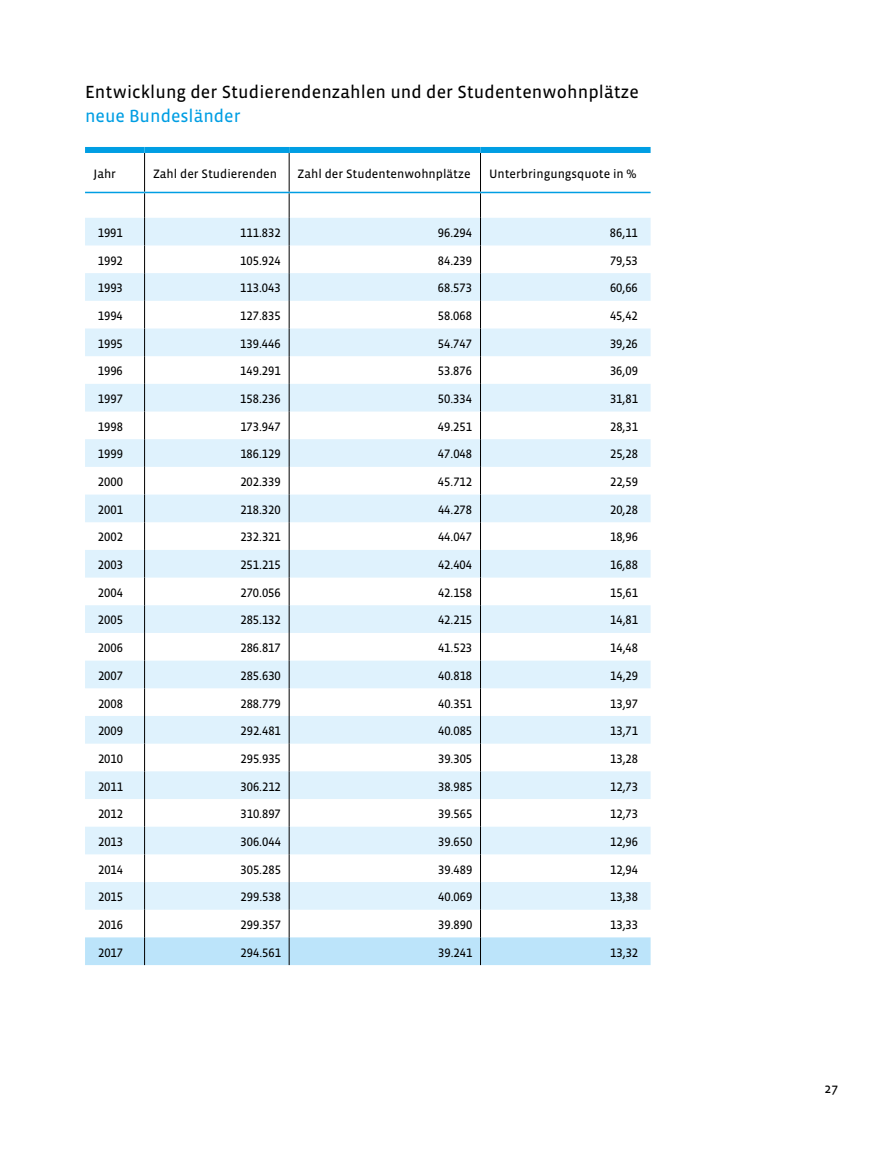
<style>
.page{position:relative;width:893px;height:1149px;background:#fff}
.page>*{position:absolute;margin:0;border:0;box-sizing:border-box;transform-origin:0 0}
.t1{font:18px "Vista Sans OT";letter-spacing:.005em;color:#000}
.t2{font:18px "Vista Sans OT";color:#009ee3}
.t3{font:13.5px "Vista Sans OT";color:#000}
.t4{font:12.6px "Vista Sans OT";color:#000}
.t5{font:12.45px "Vista Sans OT";color:#000}
</style>
<div class="page">
<hr style="left:144px;top:153px;width:1px;height:39px;background:#000">
<hr style="left:289px;top:153px;width:1px;height:39px;background:#000">
<hr style="left:480px;top:153px;width:1px;height:39px;background:#000">
<svg style="left:85px;top:193px;width:566px;height:771px"></svg>
<hr style="left:85px;top:192px;width:60px;height:1px;background:#009ee3">
<hr style="left:145px;top:192px;width:144px;height:1px;background:#009ee3">
<hr style="left:289px;top:192px;width:191px;height:1px;background:#009ee3">
<hr style="left:480px;top:192px;width:171px;height:1px;background:#009ee3">
<div style="left:85px;top:147px;width:60px;height:6px;background:#009ee3"></div>
<div style="left:145px;top:147px;width:144px;height:6px;background:#009ee3"></div>
<div style="left:289px;top:147px;width:191px;height:6px;background:#009ee3"></div>
<div style="left:480px;top:147px;width:171px;height:6px;background:#009ee3"></div>
<h1 class="t1" style="left:85px;top:83px;width:555px">Entwicklung der Studierendenzahlen und der Studentenwohnplätze</h1>
<h1 class="t2" style="left:85px;top:107px;width:157px">neue Bundesländer</h1>
<p class="t5" style="left:94px;top:167px;width:24px">Jahr</p>
<p class="t5" style="left:153px;top:167px;width:125px">Zahl der Studierenden</p>
<p class="t5" style="left:298px;top:167px;width:174px">Zahl der Studentenwohnplätze</p>
<p class="t5" style="left:489px;top:167px;width:149px">Unterbringungsquote in %</p>
<p class="t4" style="left:98px;top:226px;width:27px">1991</p>
<p class="t4" style="left:240px;top:226px;width:42px">111.832</p>
<p class="t4" style="left:438px;top:226px;width:36px">96.294</p>
<p class="t4" style="left:610px;top:226px;width:29px">86,11</p>
<p class="t4" style="left:98px;top:254px;width:27px">1992</p>
<p class="t4" style="left:240px;top:254px;width:42px">105.924</p>
<p class="t4" style="left:438px;top:254px;width:36px">84.239</p>
<p class="t4" style="left:610px;top:254px;width:29px">79,53</p>
<p class="t4" style="left:98px;top:281px;width:27px">1993</p>
<p class="t4" style="left:240px;top:281px;width:42px">113.043</p>
<p class="t4" style="left:438px;top:281px;width:36px">68.573</p>
<p class="t4" style="left:610px;top:281px;width:29px">60,66</p>
<p class="t4" style="left:98px;top:309px;width:27px">1994</p>
<p class="t4" style="left:240px;top:309px;width:42px">127.835</p>
<p class="t4" style="left:438px;top:309px;width:36px">58.068</p>
<p class="t4" style="left:610px;top:309px;width:29px">45,42</p>
<p class="t4" style="left:98px;top:337px;width:27px">1995</p>
<p class="t4" style="left:240px;top:337px;width:42px">139.446</p>
<p class="t4" style="left:438px;top:337px;width:36px">54.747</p>
<p class="t4" style="left:610px;top:337px;width:29px">39,26</p>
<p class="t4" style="left:98px;top:364px;width:27px">1996</p>
<p class="t4" style="left:240px;top:364px;width:42px">149.291</p>
<p class="t4" style="left:438px;top:364px;width:36px">53.876</p>
<p class="t4" style="left:610px;top:364px;width:29px">36,09</p>
<p class="t4" style="left:98px;top:392px;width:27px">1997</p>
<p class="t4" style="left:240px;top:392px;width:42px">158.236</p>
<p class="t4" style="left:438px;top:392px;width:36px">50.334</p>
<p class="t4" style="left:610px;top:392px;width:29px">31,81</p>
<p class="t4" style="left:98px;top:420px;width:27px">1998</p>
<p class="t4" style="left:240px;top:420px;width:42px">173.947</p>
<p class="t4" style="left:438px;top:420px;width:36px">49.251</p>
<p class="t4" style="left:610px;top:420px;width:29px">28,31</p>
<p class="t4" style="left:98px;top:447px;width:27px">1999</p>
<p class="t4" style="left:240px;top:447px;width:42px">186.129</p>
<p class="t4" style="left:438px;top:447px;width:36px">47.048</p>
<p class="t4" style="left:610px;top:447px;width:29px">25,28</p>
<p class="t4" style="left:98px;top:475px;width:27px">2000</p>
<p class="t4" style="left:240px;top:475px;width:42px">202.339</p>
<p class="t4" style="left:438px;top:475px;width:36px">45.712</p>
<p class="t4" style="left:610px;top:475px;width:29px">22,59</p>
<p class="t4" style="left:98px;top:503px;width:27px">2001</p>
<p class="t4" style="left:240px;top:503px;width:42px">218.320</p>
<p class="t4" style="left:438px;top:503px;width:36px">44.278</p>
<p class="t4" style="left:610px;top:503px;width:29px">20,28</p>
<p class="t4" style="left:98px;top:530px;width:27px">2002</p>
<p class="t4" style="left:240px;top:530px;width:42px">232.321</p>
<p class="t4" style="left:438px;top:530px;width:36px">44.047</p>
<p class="t4" style="left:610px;top:530px;width:29px">18,96</p>
<p class="t4" style="left:98px;top:558px;width:27px">2003</p>
<p class="t4" style="left:240px;top:558px;width:42px">251.215</p>
<p class="t4" style="left:438px;top:558px;width:36px">42.404</p>
<p class="t4" style="left:610px;top:558px;width:29px">16,88</p>
<p class="t4" style="left:98px;top:586px;width:27px">2004</p>
<p class="t4" style="left:240px;top:586px;width:42px">270.056</p>
<p class="t4" style="left:438px;top:586px;width:36px">42.158</p>
<p class="t4" style="left:610px;top:586px;width:29px">15,61</p>
<p class="t4" style="left:98px;top:613px;width:27px">2005</p>
<p class="t4" style="left:240px;top:613px;width:42px">285.132</p>
<p class="t4" style="left:438px;top:613px;width:36px">42.215</p>
<p class="t4" style="left:610px;top:613px;width:29px">14,81</p>
<p class="t4" style="left:98px;top:641px;width:27px">2006</p>
<p class="t4" style="left:240px;top:641px;width:42px">286.817</p>
<p class="t4" style="left:438px;top:641px;width:36px">41.523</p>
<p class="t4" style="left:610px;top:641px;width:29px">14,48</p>
<p class="t4" style="left:98px;top:669px;width:27px">2007</p>
<p class="t4" style="left:240px;top:669px;width:42px">285.630</p>
<p class="t4" style="left:438px;top:669px;width:36px">40.818</p>
<p class="t4" style="left:610px;top:669px;width:29px">14,29</p>
<p class="t4" style="left:98px;top:696px;width:27px">2008</p>
<p class="t4" style="left:240px;top:696px;width:42px">288.779</p>
<p class="t4" style="left:438px;top:696px;width:36px">40.351</p>
<p class="t4" style="left:610px;top:696px;width:29px">13,97</p>
<p class="t4" style="left:98px;top:724px;width:27px">2009</p>
<p class="t4" style="left:240px;top:724px;width:42px">292.481</p>
<p class="t4" style="left:438px;top:724px;width:36px">40.085</p>
<p class="t4" style="left:610px;top:724px;width:29px">13,71</p>
<p class="t4" style="left:98px;top:752px;width:27px">2010</p>
<p class="t4" style="left:240px;top:752px;width:42px">295.935</p>
<p class="t4" style="left:438px;top:752px;width:36px">39.305</p>
<p class="t4" style="left:610px;top:752px;width:29px">13,28</p>
<p class="t4" style="left:98px;top:779px;width:27px">2011</p>
<p class="t4" style="left:240px;top:779px;width:42px">306.212</p>
<p class="t4" style="left:438px;top:779px;width:36px">38.985</p>
<p class="t4" style="left:610px;top:779px;width:29px">12,73</p>
<p class="t4" style="left:98px;top:807px;width:27px">2012</p>
<p class="t4" style="left:240px;top:807px;width:42px">310.897</p>
<p class="t4" style="left:438px;top:807px;width:36px">39.565</p>
<p class="t4" style="left:610px;top:807px;width:29px">12,73</p>
<p class="t4" style="left:98px;top:834px;width:27px">2013</p>
<p class="t4" style="left:241px;top:834px;width:42px">306.044</p>
<p class="t4" style="left:438px;top:834px;width:36px">39.650</p>
<p class="t4" style="left:610px;top:834px;width:29px">12,96</p>
<p class="t4" style="left:98px;top:862px;width:27px">2014</p>
<p class="t4" style="left:241px;top:862px;width:42px">305.285</p>
<p class="t4" style="left:438px;top:862px;width:36px">39.489</p>
<p class="t4" style="left:610px;top:862px;width:29px">12,94</p>
<p class="t4" style="left:98px;top:890px;width:27px">2015</p>
<p class="t4" style="left:241px;top:890px;width:42px">299.538</p>
<p class="t4" style="left:438px;top:890px;width:36px">40.069</p>
<p class="t4" style="left:610px;top:890px;width:29px">13,38</p>
<p class="t4" style="left:98px;top:917px;width:27px">2016</p>
<p class="t4" style="left:241px;top:917px;width:42px">299.357</p>
<p class="t4" style="left:438px;top:917px;width:36px">39.890</p>
<p class="t4" style="left:610px;top:917px;width:29px">13,33</p>
<p class="t4" style="left:98px;top:945px;width:27px">2017</p>
<p class="t4" style="left:241px;top:945px;width:42px">294.561</p>
<p class="t4" style="left:438px;top:945px;width:36px">39.241</p>
<p class="t4" style="left:610px;top:945px;width:29px">13,32</p>
<p class="t3" style="left:825px;top:1081px;width:15px">27</p>
</div>
